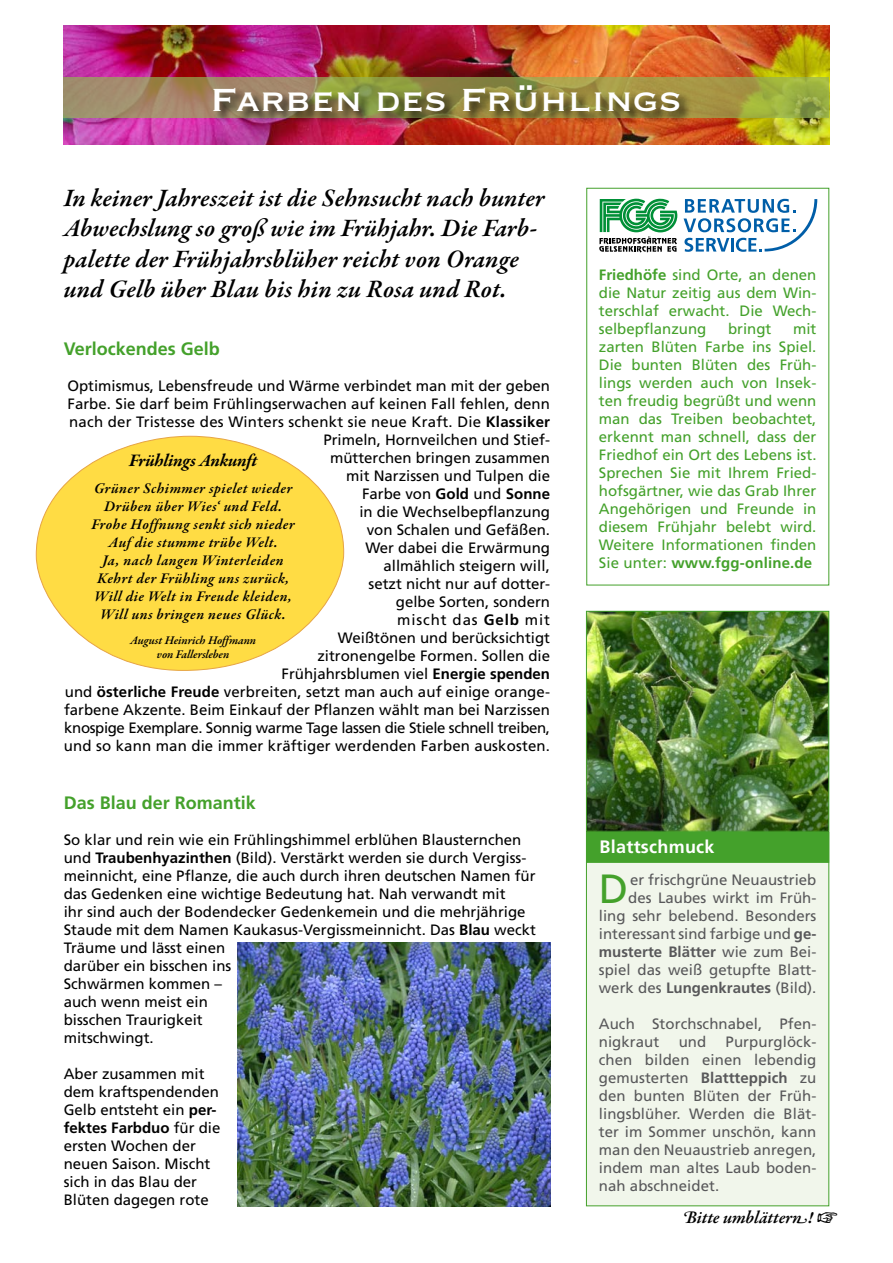
<style>
.page{position:relative;width:893px;height:1263px;background:#fff}
.page>*{position:absolute;margin:0;border:0;box-sizing:border-box;transform-origin:0 0}
.t1{font:42px "Copperplate Thirty One BC";color:#fff}
.t2{font:40.8px "Frutiger";color:#44a12b}
.t3{font:italic 600 25.5px/30.6px "Garamond Premr Pro";letter-spacing:.005em;color:#000}
.t4{font:700 18px "Frutiger";color:#44a12b}
.t5{font:italic 600 18px "Garamond Premr Pro";letter-spacing:-.005em;color:#000}
.t6{font:italic 700 18px "Garamond Premr Pro";letter-spacing:-.01em;color:#000}
.t7{font:700 18px "Frutiger";letter-spacing:.015em;color:#fff}
.t8{font:15px/18px "Frutiger";color:#000}
.t9{font:15px/18px "Frutiger";color:#44a12b;text-align:justify}
.t10{font:15px/18px "Frutiger";color:#58585a;text-align:right}
.t11{font:italic 600 15px/18px "Garamond Premr Pro";letter-spacing:.035em;color:#000;text-align:center}
.t12{font:italic 600 12px/14.4px "Garamond Premr Pro";letter-spacing:-.005em;color:#000;text-align:center}
.s1{font-weight:700}
</style>
<div class="page">
<img style="left:64px;top:26px;width:765px;height:119px">
<svg style="left:64px;top:77px;width:765px;height:41px"></svg>
<div style="left:213px;top:85px;width:479px;height:39px;background:#000;opacity:.75"></div>
<div style="left:586px;top:832px;width:243px;height:374px;background:#f1f6eb;border:1px solid #44a12b"></div>
<div style="left:586px;top:832px;width:243px;height:31px;background:#44a12b;border:2px solid #44a12b"></div>
<img style="left:588px;top:613px;width:239px;height:217px">
<div style="left:586px;top:611px;width:243px;height:221px;border:1px solid #44a12b"></div>
<svg style="left:684px;top:199px;width:133px;height:53px"></svg>
<svg style="left:599px;top:198px;width:78px;height:55px"></svg>
<div style="left:586px;top:188px;width:243px;height:397px;border:1px solid #44a12b"></div>
<img style="left:237px;top:943px;width:313px;height:263px">
<svg style="left:36px;top:435px;width:308px;height:236px"></svg>
<h1 class="t1" style="left:211px;top:79px;width:473px">Farben des Frühlings</h1>
<h3 class="t3" style="left:64px;top:184px;width:482px">In keiner Jahreszeit ist die Sehnsucht nach bunter Abwechslung so groß wie im Frühjahr. Die Farb&shy;palette der Frühjahrsblüher reicht von Orange und Gelb über Blau bis hin zu Rosa und Rot.</h3>
<p class="t4" style="left:64px;top:338px;width:158px">Verlockendes Gelb</p>
<p class="t8" style="left:64px;top:377px;width:488px;text-align:right">Optimismus, Lebensfreude und Wärme verbindet man mit der geben Farbe. Sie darf beim Frühlingserwachen auf keinen Fall fehlen, denn nach der Tristesse des Winters schenkt sie neue Kraft. Die <span class="s1">Klassiker </span>Primeln, Hornveilchen und Stief-<br>mütterchen bringen zusammen<br>mit Narzissen und Tulpen die<br>Farbe von <span class="s1">Gold</span> und <span class="s1">Sonne<br></span>in die Wechselbepflanzung<br>von Schalen und Gefäßen.<br>Wer dabei die Erwärmung<br>allmählich steigern will,<br>setzt nicht nur auf dotter-<br>gelbe Sorten, sondern<br>mischt das <span class="s1">Gelb</span> mit<br>Weißtönen und berücksichtigt<br>zitronengelbe Formen. Sollen die<br>Frühjahrsblumen viel <span class="s1">Energie spenden<br></span>und <span class="s1">österliche Freude</span> verbreiten, setzt man auch auf einige orange&shy;farbene Akzente. Beim Einkauf der Pflanzen wählt man bei Narzissen knospige Exemplare. Sonnig warme Tage lassen die Stiele schnell treiben, und so kann man die immer kräftiger werdenden Farben auskosten.</p>
<p class="t6" style="left:129px;top:449px;width:130px">Frühlings Ankunft</p>
<p class="t11" style="left:92px;top:480px;width:205px">Grüner Schimmer spielet wieder<br>Drüben über Wies‘ und Feld.<br>Frohe Hoffnung senkt sich nieder<br>Auf die stumme trübe Welt.<br>Ja, nach langen Winterleiden<br>Kehrt der Frühling uns zurück,<br>Will die Welt in Freude kleiden,<br>Will uns bringen neues Glück.</p>
<p class="t12" style="left:130px;top:633px;width:128px">August Heinrich Hoffmann von Fallersleben</p>
<p class="t4" style="left:64px;top:792px;width:194px">Das Blau der Romantik</p>
<p class="t8" style="left:64px;top:830px;width:474px">So klar und rein wie ein Frühlingshimmel erblühen Blausternchen und <span class="s1">Traubenhyazinthen</span> (Bild). Verstärkt werden sie durch Vergiss&shy;meinnicht, eine Pflanze, die auch durch ihren deutschen Namen für das Gedenken eine wichtige Bedeutung hat. Nah verwandt mit<br>ihr sind auch der Bodendecker Gedenkemein und die mehrjährige Staude mit dem Namen Kaukasus-Vergissmeinnicht. Das <span class="s1">Blau</span> weckt Träume und lässt einen<br>darüber ein bisschen ins<br>Schwärmen kommen –<br>auch wenn meist ein<br>bisschen Traurigkeit<br>mitschwingt.</p>
<p class="t8" style="left:64px;top:1064px;width:158px">Aber zusammen mit dem kraftspendenden<br>Gelb entsteht ein <span class="s1">per&shy;fektes Farbduo</span> für die ersten Wochen der neuen Saison. Mischt sich in das Blau der<br>Blüten dagegen rote</p>
<p class="t9" style="left:599px;top:266px;width:219px"><span class="s1">Friedhöfe</span> sind Orte, an denen die Natur zeitig aus dem Win&shy;terschlaf erwacht. Die Wech&shy;selbepflanzung</p>
<p class="t9" style="left:728px;top:320px;width:45px">bringt</p>
<p class="t9" style="left:599px;top:320px;width:219px;text-indent:194px">mit zarten Blüten Farbe ins Spiel.<br>Die bunten Blüten des Früh&shy;lings werden auch von Insek&shy;ten freudig begrüßt und wenn man das Treiben beobachtet, erkennt man schnell, dass der Friedhof ein Ort des Lebens ist.<br>Sprechen Sie mit Ihrem Fried&shy;hofsgärtner, wie das Grab Ihrer Angehörigen und Freunde in diesem Frühjahr belebt wird.<br>Weitere Informationen finden Sie unter: <span class="s1">www.fgg-online.de</span></p>
<p class="t7" style="left:600px;top:836px;width:116px">Blattschmuck</p>
<p class="t10" style="left:599px;top:870px;width:219px">er frischgrüne Neuaustrieb<br>des Laubes wirkt im Früh&shy;ling sehr belebend. Besonders interessant sind farbige und <span class="s1">ge&shy;musterte Blätter</span> wie zum Bei&shy;spiel das weiß getupfte Blatt&shy;werk des <span class="s1">Lungenkrautes</span> (Bild).</p>
<p class="t10" style="left:599px;top:1014px;width:219px;text-align:left">Auch Storchschnabel, Pfen&shy;nigkraut</p>
<h2 class="t2" style="left:599px;top:864px;width:31px">D</h2>
<p class="t10" style="left:599px;top:1032px;width:219px;text-align:justify;text-indent:127px">Purpurglöck&shy;chen bilden einen lebendig gemusterten <span class="s1">Blattteppich</span> zu den bunten Blüten der Früh&shy;lingsblüher. Werden die Blät&shy;ter im Sommer unschön, kann man den Neuaustrieb anregen, indem man altes Laub boden&shy;nah abschneidet.</p>
<p class="t10" style="left:679px;top:1032px;width:29px">und</p>
<p class="t5" style="left:683px;top:1206px;width:156px">Bitte umblättern! •</p>
</div>
